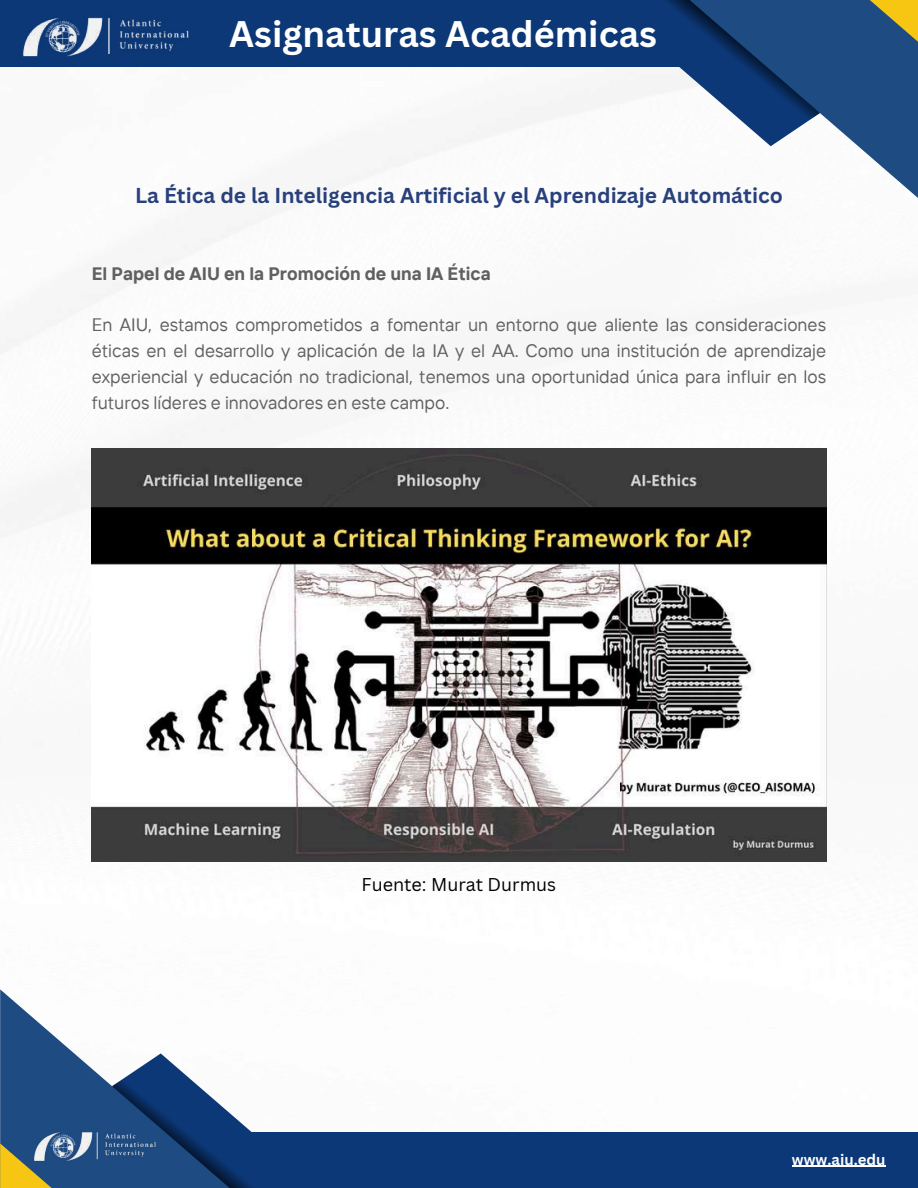
<style>
.page{position:relative;width:918px;height:1188px;background:#fff}
.page>*{position:absolute;margin:0;border:0;box-sizing:border-box;transform-origin:0 0}
.t1{font:700 36px "Canva Sans";color:#fff}
.t2{font:700 24px "Canva Sans";color:#fff}
.t3{font:700 21px "Canva Sans";color:#28407b}
.t4{font:18px/25.8px "TT Interphases";color:#606060;text-align:justify}
.t5{font:700 18px "TT Interphases";color:#606060}
.t6{font:18px "Canva Sans";color:#000}
.t7{font:700 15px "Canva Sans";color:#fff}
</style>
<div class="page">
<img style="left:0;top:66px;width:895px;height:796px">
<div style="left:0;top:0;width:699px;height:66px;background:#0c3877"></div>
<svg style="left:648px;top:0;width:270px;height:211px"></svg>
<svg style="left:828px;top:0;width:90px;height:55px;background:#4a646b"></svg>
<svg style="left:560px;top:0;width:260px;height:146px"></svg>
<img style="left:20px;top:17px;width:172px;height:50px">
<div style="left:175px;top:1132px;width:743px;height:56px;background:#0c3877"></div>
<svg style="left:0;top:989px;width:112px;height:199px;fill:#1e4b82"></svg>
<svg style="left:0;top:1143px;width:104px;height:45px;background:#757c55"></svg>
<svg style="left:112px;top:1053px;width:140px;height:135px"></svg>
<img style="left:31px;top:1124px;width:127px;height:44px">
<img style="left:92px;top:449px;width:734px;height:412px">
<hr style="left:792px;top:1166px;width:94px;height:1px;background:#fff">
<h2 class="t2" style="left:331px;top:8px;width:296px">AIU Student Publications</h2>
<h1 class="t1" style="left:229px;top:9px;width:429px">Asignaturas Académicas</h1>
<p class="t3" style="left:135px;top:181px;width:649px">La Ética de la Inteligencia Artificial y el Aprendizaje Automático</p>
<p class="t5" style="left:92px;top:262px;width:400px">El Papel de AIU en la Promoción de una IA Ética</p>
<p class="t4" style="left:92px;top:312px;width:736px">En AIU, estamos comprometidos a fomentar un entorno que aliente las consideraciones éticas en el desarrollo y aplicación de la IA y el AA. Como una institución de aprendizaje experiencial y educación no tradicional, tenemos una oportunidad única para influir en los futuros líderes e innovadores en este campo.</p>
<p class="t6" style="left:362px;top:871px;width:196px">Fuente: Murat Durmus</p>
<p class="t7" style="left:792px;top:1149px;width:95px">www.aiu.edu</p>
</div>
